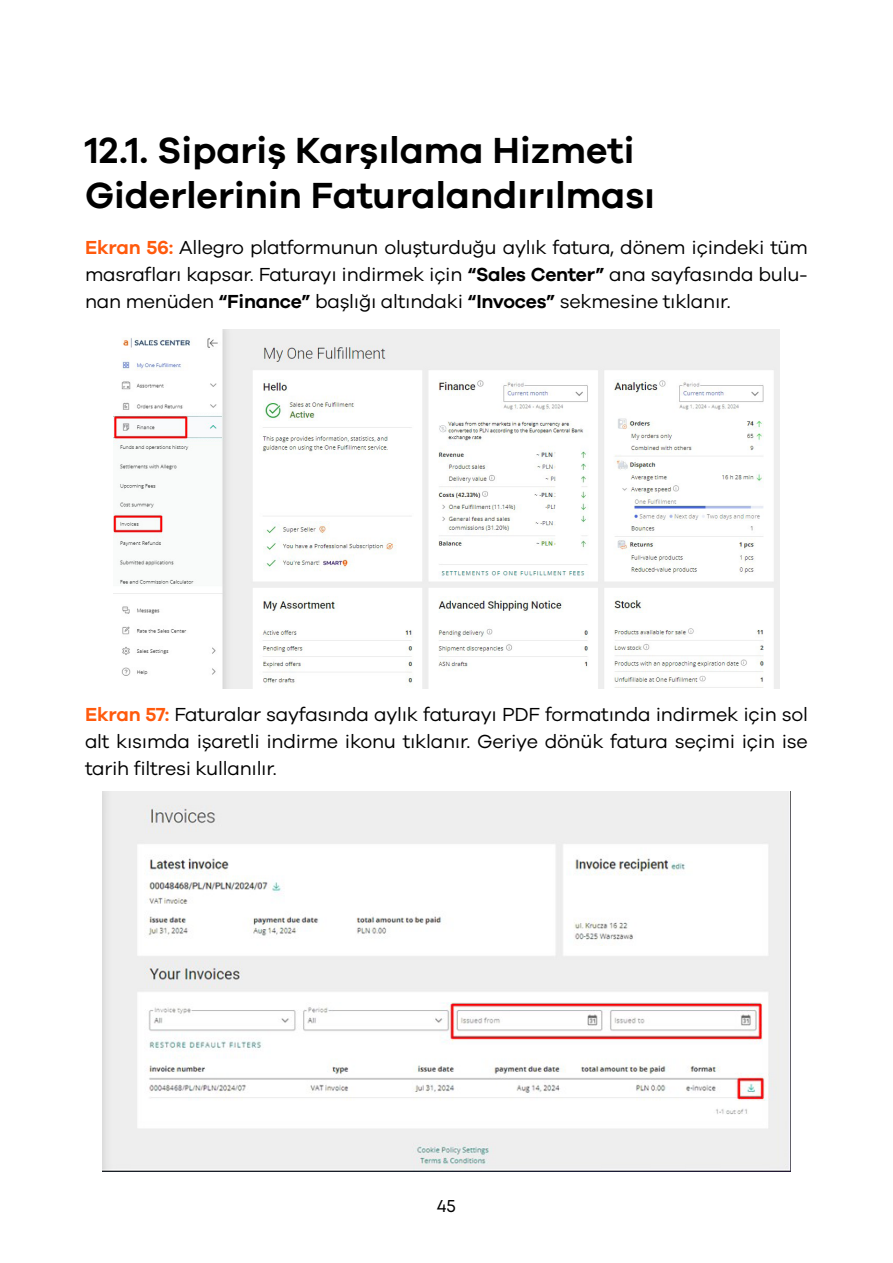
<style>
.page{position:relative;width:893px;height:1263px;background:#fff}
.page>*{position:absolute;margin:0;border:0;box-sizing:border-box;transform-origin:0 0}
.t1{font:600 37.5px/45px "Galano Grotesque W05";color:#000}
.t2{font:19.5px/27px "Galano Grotesque W05";letter-spacing:-.015em;color:#000;text-align:justify}
.t3{font:18px "Mont";color:#000}
.s1{font-weight:600;color:#ff5a0d}
.s2{font-weight:600}
</style>
<div class="page">
<img style="left:114px;top:330px;width:665px;height:359px">
<img style="left:103px;top:792px;width:687px;height:379px">
<h1 class="t1" style="left:85px;top:127px;width:572px">12.1. Sipariş Karşılama Hizmeti<br>Giderlerinin Faturalandırılması</h1>
<p class="t2" style="left:85px;top:233px;width:724px"><span class="s1">Ekran 56:</span> Allegro platformunun oluşturduğu aylık fatura, dönem içindeki tüm masrafları kapsar. Faturayı indirmek için <span class="s2">“Sales Center”</span> ana sayfasında bulu&shy;nan menüden <span class="s2">“Finance”</span> başlığı altındaki <span class="s2">“Invoces”</span> sekmesine tıklanır.</p>
<p class="t2" style="left:85px;top:700px;width:724px"><span class="s1">Ekran 57:</span> Faturalar sayfasında aylık faturayı PDF formatında indirmek için sol alt kısımda işaretli indirme ikonu tıklanır. Geriye dönük fatura seçimi için ise tarih filtresi kullanılır.</p>
<p class="t3" style="left:437px;top:1194px;width:21px">45</p>
</div>
